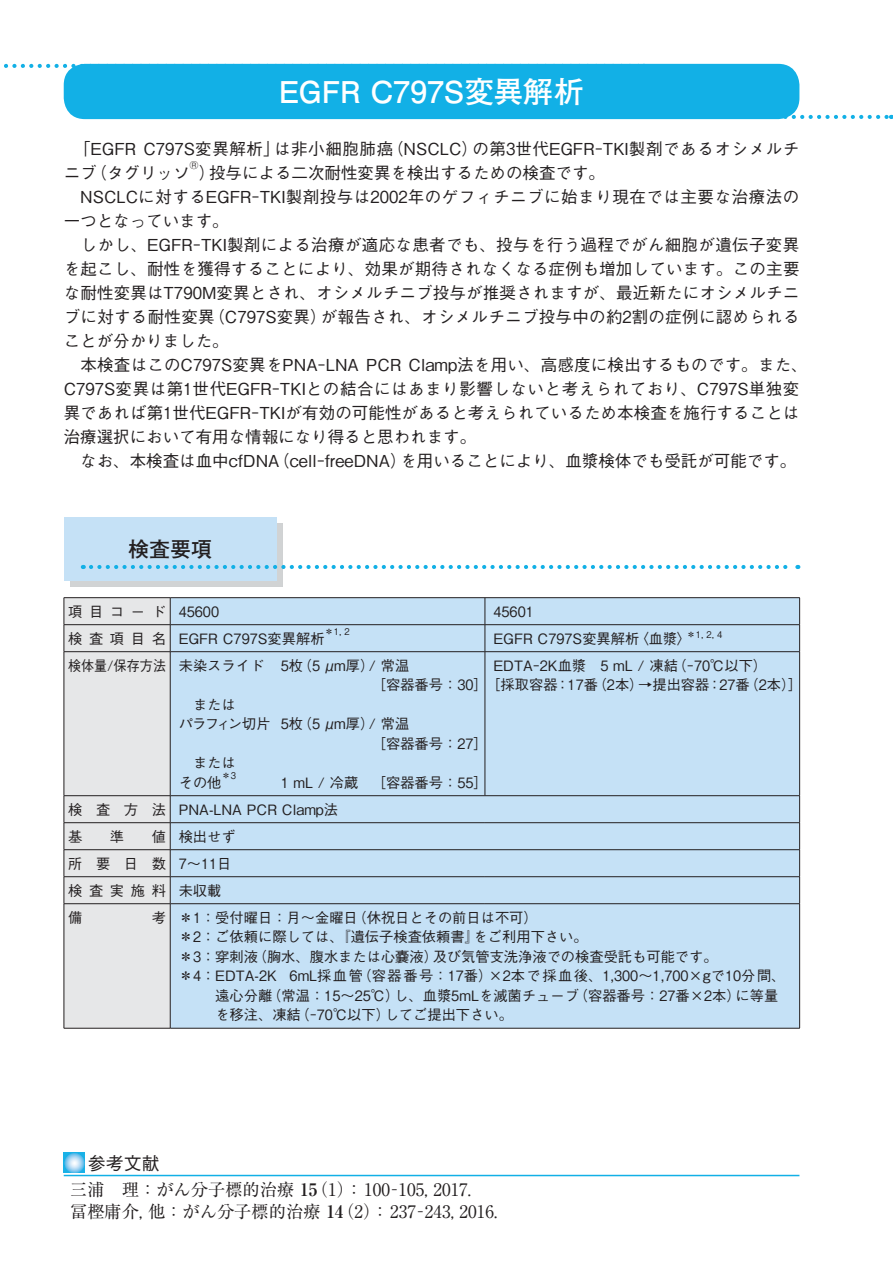
<style>
.page{position:relative;width:893px;height:1263px;background:#fff}
.page>*{position:absolute;margin:0;border:0;box-sizing:border-box;transform-origin:0 0}
.t1{font:30px "Futo Go B101 Pro Bold 90 msp RKSJ H";letter-spacing:-.005em;color:#fff}
.t2{font:21px "Futo Go B101 Pro Bold 90 msp RKSJ H";color:#231f20}
.t3{font:18px "Gothic BBB Pro Medium 90 msp RKSJ H";color:#231f20}
.t4{font:17.25px/22.5px "Ryumin Pro Regular 90 msp RKSJ H";color:#231f20}
.t5{font:16.5px/24px "Gothic BBB Pro Medium 90 msp RKSJ H";letter-spacing:.005em;color:#231f20}
.t6{font:14.25px/27px "Gothic BBB Pro Medium 90 msp RKSJ H";color:#231f20}
.t7{font:14.25px "Gothic BBB Pro Medium 90 msp RKSJ H";color:#231f20;scale:.91 1}
.t8{font:14.25px "Gothic BBB Pro Medium 90 msp RKSJ H";color:#231f20;scale:.9 1}
.t9{font:14.25px "Gothic BBB Pro Medium 90 msp RKSJ H";letter-spacing:-.025em;color:#231f20}
.t10{font:14.25px "Gothic BBB Pro Medium 90 msp RKSJ H";letter-spacing:.235em;color:#231f20}
.t11{font:10.8px "Gothic BBB Pro Medium 90 msp RKSJ H";color:#231f20}
.t12{font:9.3px "Gothic BBB Pro Medium 90 msp RKSJ H";color:#231f20}
.s1{font-family:"Ryumin Pro Bold 90 msp RKSJ H"}
</style>
<div class="page">
<div style="left:64px;top:64px;width:735px;height:55px;background:#12b0e6;border-radius:21px"></div>
<svg style="left:4px;top:64px;width:77px;height:4px"></svg>
<svg style="left:780px;top:115px;width:112px;height:4px"></svg>
<div style="left:171px;top:598px;width:628px;height:430px;background:#c5e1f6"></div>
<hr style="left:170px;top:597px;width:630px;height:1px;background:#231f20">
<hr style="left:170px;top:624px;width:315px;height:1px;background:#231f20">
<hr style="left:485px;top:624px;width:315px;height:1px;background:#231f20">
<svg style="left:485px;top:598px;width:1px;height:53px"></svg>
<svg style="left:799px;top:598px;width:1px;height:53px"></svg>
<hr style="left:170px;top:651px;width:315px;height:1px;background:#231f20">
<hr style="left:485px;top:651px;width:315px;height:1px;background:#231f20">
<hr style="left:170px;top:795px;width:315px;height:1px;background:#231f20">
<hr style="left:485px;top:795px;width:315px;height:1px;background:#231f20">
<hr style="left:170px;top:822px;width:315px;height:1px;background:#231f20">
<hr style="left:485px;top:822px;width:315px;height:1px;background:#231f20">
<svg style="left:799px;top:796px;width:1px;height:107px"></svg>
<hr style="left:799px;top:904px;width:1px;height:124px;background:#231f20">
<hr style="left:64px;top:1028px;width:106px;height:1px;background:#231f20">
<hr style="left:64px;top:597px;width:106px;height:1px;background:#231f20">
<hr style="left:170px;top:849px;width:630px;height:1px;background:#231f20">
<hr style="left:170px;top:876px;width:315px;height:1px;background:#231f20">
<div style="left:64px;top:598px;width:107px;height:430px;background:#e6e7e8"></div>
<hr style="left:485px;top:876px;width:315px;height:1px;background:#231f20">
<hr style="left:170px;top:903px;width:315px;height:1px;background:#231f20">
<hr style="left:170px;top:904px;width:1px;height:124px;background:#231f20">
<hr style="left:485px;top:903px;width:315px;height:1px;background:#231f20">
<hr style="left:170px;top:1028px;width:630px;height:1px;background:#231f20">
<hr style="left:485px;top:652px;width:1px;height:144px;background:#231f20">
<hr style="left:799px;top:652px;width:1px;height:144px;background:#231f20">
<svg style="left:64px;top:1152px;width:20px;height:21px"></svg>
<hr style="left:64px;top:1175px;width:735px;height:1px;background:#12b0e6">
<img style="left:70px;top:523px;width:213px;height:64px">
<div style="left:64px;top:517px;width:212px;height:63px;background:#c5e1f6"></div>
<svg style="left:91px;top:565px;width:707px;height:4px"></svg>
<h1 class="t1" style="left:279px;top:80px;width:307px">EGFR C797S変異解析</h1>
<p class="t5" style="left:64px;top:139px;width:737px;text-indent:10px">「EGFR C797S変異解析」は非小細胞肺癌（NSCLC）の第3世代EGFR－TKI製剤であるオシメルチニブ（タグリッソ</p>
<p class="t11" style="left:190px;top:161px;width:11px">®</p>
<p class="t5" style="left:64px;top:163px;width:745px;text-indent:135px">）投与による二次耐性変異を検出するための検査です。<br>　NSCLCに対するEGFR－TKI製剤投与は2002年のゲフィチニブに始まり現在では主要な治療法の一つとなっています。<br>　しかし、EGFR－TKI製剤による治療が適応な患者でも、投与を行う過程でがん細胞が遺伝子変異を起こし、耐性を獲得することにより、効果が期待されなくなる症例も増加しています。この主要な耐性変異はT790M変異とされ、オシメルチニブ投与が推奨されますが、最近新たにオシメルチニブに対する耐性変異（C797S変異）が報告され、オシメルチニブ投与中の約2割の症例に認められることが分かりました。<br>　本検査はこのC797S変異をPNA－LNA PCR Clamp法を用い、高感度に検出するものです。また、C797S変異は第1世代EGFR－TKIとの結合にはあまり影響しないと考えられており、C797S単独変異であれば第1世代EGFR－TKIが有効の可能性があると考えられているため本検査を施行することは治療選択において有用な情報になり得ると思われます。<br>　なお、本検査は血中cfDNA（cell－freeDNA）を用いることにより、血漿検体でも受託が可能です。</p>
<p class="t2" style="left:128px;top:541px;width:85px">検査要項</p>
<p class="t10" style="left:68px;top:606px;width:152px">項目コード 45600</p>
<p class="t8" style="left:493px;top:606px;width:46px">45601</p>
<p class="t6" style="left:68px;top:627px;width:258px">検査項目名 EGFR C797S変異解析</p>
<p class="t12" style="left:325px;top:628px;width:27px">＊1, 2</p>
<p class="t6" style="left:493px;top:627px;width:230px">EGFR C797S変異解析〈血漿〉<sup>＊1,</sup> <sup>2,</sup> <sup>4</sup></p>
<p class="t7" style="left:68px;top:660px;width:376px">検体量/保存方法 未染スライド 5枚（5 μm厚）/ 常温</p>
<p class="t6" style="left:372px;top:673px;width:432px">［容器番号：30］［採取容器：17番（2本）→提出容器：27番（2本）］</p>
<p class="t6" style="left:179px;top:693px;width:58px">　または</p>
<p class="t9" style="left:179px;top:718px;width:232px">パラフィン切片 5枚（5 μm厚）/ 常温</p>
<p class="t6" style="left:372px;top:732px;width:117px">［容器番号：27］</p>
<p class="t6" style="left:179px;top:751px;width:58px">　または</p>
<p class="t6" style="left:179px;top:771px;width:44px">その他</p>
<p class="t12" style="left:221px;top:772px;width:16px">＊3</p>
<p class="t8" style="left:281px;top:777px;width:232px">1 mL / 冷蔵 ［容器番号：55］</p>
<p class="t6" style="left:493px;top:654px;width:275px">EDTA－2K血漿　5 mL / 凍結（－70℃以下）</p>
<p class="t6" style="left:68px;top:798px;width:271px">検 査 方 法 PNA-LNA PCR Clamp法基</p>
<p class="t6" style="left:68px;top:825px;width:169px;text-indent:84px">値 検出せず所 要 日 数 7～11日検査実施料 未収載備</p>
<p class="t6" style="left:110px;top:825px;width:16px">準</p>
<p class="t6" style="left:152px;top:906px;width:387px">考 ＊1：受付曜日：月～金曜日（休祝日とその前日は不可）</p>
<p class="t6" style="left:179px;top:925px;width:410px">＊2：ご依頼に際しては、『遺伝子検査依頼書』をご利用下さい。</p>
<p class="t6" style="left:179px;top:945px;width:540px">＊3：穿刺液（胸水、腹水または心嚢液）及び気管支洗浄液での検査受託も可能です。</p>
<p class="t6" style="left:179px;top:964px;width:608px">＊4： EDTA-2K 6mL採血管（容器番号：17番）×2本で採血後、1,300～1,700×gで10分間、</p>
<p class="t6" style="left:215px;top:984px;width:564px">遠心分離（常温：15～25℃）し、血漿5mLを滅菌チューブ（容器番号：27番×2本）に等量</p>
<p class="t6" style="left:215px;top:1003px;width:299px">を移注、凍結（－70℃以下）してご提出下さい。</p>
<p class="t3" style="left:88px;top:1156px;width:73px">参考文献</p>
<p class="t4" style="left:70px;top:1180px;width:429px">三浦　理：がん分子標的治療 <span class="s1">15</span>（1）： 100－105, 2017.<br>冨樫庸介, 他：がん分子標的治療 <span class="s1">14</span>（2）： 237－243, 2016.</p>
</div>
